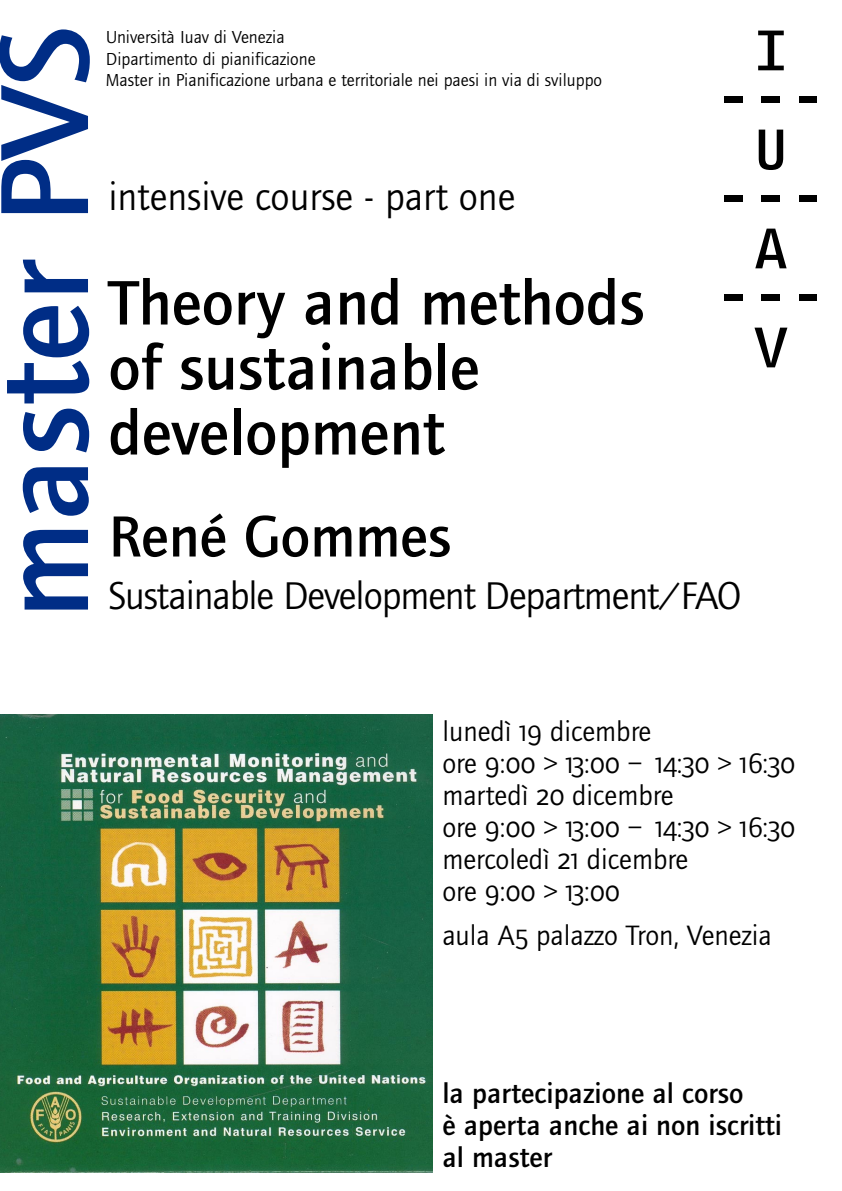
<style>
.page{position:relative;width:842px;height:1191px;background:#fff}
.page>*{position:absolute;margin:0;border:0;box-sizing:border-box;transform-origin:0 0}
.t1{font:500 130px "Foundry Journal";color:#002d86}
.t2{font:500 65px/65px "Foundry Journal";color:#000}
.t3{font:500 60px "Foundry Journal";color:#000}
.t4{font:40px "Foundry Journal";letter-spacing:-.025em;color:#000}
.t5{font:40px "Foundry Journal";color:#000}
.t6{font:29px "Foundry Journal";color:#000}
.t7{font:29px "Foundry Journal SC";color:#000}
.t8{font:500 29px/32px "Foundry Journal";color:#000}
.t9{font:18px/21.5px "Foundry Journal";color:#000}
.s1{font-family:"Foundry Journal SC"}
.s2{font-family:"Foundry Journal"}
</style>
<div class="page">
<svg style="left:758px;top:31px;width:26px;height:39px"></svg>
<div style="left:725px;top:97px;width:18px;height:6px;background:#000"></div>
<div style="left:762px;top:97px;width:18px;height:6px;background:#000"></div>
<div style="left:799px;top:97px;width:17px;height:6px;background:#000"></div>
<svg style="left:759px;top:130px;width:24px;height:40px"></svg>
<div style="left:725px;top:196px;width:18px;height:6px;background:#000"></div>
<div style="left:762px;top:196px;width:18px;height:6px;background:#000"></div>
<div style="left:799px;top:196px;width:17px;height:6px;background:#000"></div>
<svg style="left:755px;top:229px;width:32px;height:39px"></svg>
<div style="left:725px;top:295px;width:18px;height:6px;background:#000"></div>
<div style="left:762px;top:295px;width:18px;height:6px;background:#000"></div>
<div style="left:799px;top:295px;width:17px;height:6px;background:#000"></div>
<svg style="left:754px;top:328px;width:33px;height:39px"></svg>
<img style="left:0;top:715px;width:432px;height:458px">
<h1 class="t1" style="left:-2px;top:619px;width:595px;rotate:-90deg">master PVS</h1>
<p class="t9" style="left:106px;top:28px;width:498px">Università Iuav di Venezia<br>Dipartimento di pianificazione<br>Master in Pianificazione urbana e territoriale nei paesi in via di sviluppo</p>
<h3 class="t5" style="left:108px;top:179px;width:408px">intensive course - part one</h3>
<h2 class="t2" style="left:108px;top:275px;width:538px">Theory and methods of sustainable development</h2>
<h3 class="t3" style="left:108px;top:515px;width:344px">René Gommes</h3>
<h3 class="t4" style="left:108px;top:578px;width:635px">Sustainable Development Department/FAO</h3>
<h3 class="t6" style="left:442px;top:719px;width:211px">lunedì <span class="s1">19</span> dicembre</h3>
<h3 class="t7" style="left:442px;top:746px;width:354px"><span class="s2">ore</span> 9:00 &gt; 13:00 – 14:30 &gt; 16:30</h3>
<h3 class="t6" style="left:442px;top:783px;width:233px">martedì <span class="s1">20</span> dicembre</h3>
<h3 class="t7" style="left:442px;top:810px;width:354px"><span class="s2">ore</span> 9:00 &gt; 13:00 – 14:30 &gt; 16:30</h3>
<h3 class="t6" style="left:442px;top:847px;width:247px">mercoledì <span class="s1">21</span> dicembre</h3>
<h3 class="t7" style="left:442px;top:874px;width:179px"><span class="s2">ore</span> 9:00 &gt; 13:00</h3>
<h3 class="t6" style="left:442px;top:923px;width:331px">aula A<span class="s1">5</span> palazzo Tron, Venezia</h3>
<h3 class="t8" style="left:442px;top:1079px;width:341px">la partecipazione al corso<br>è aperta anche ai non iscritti al master</h3>
</div>
